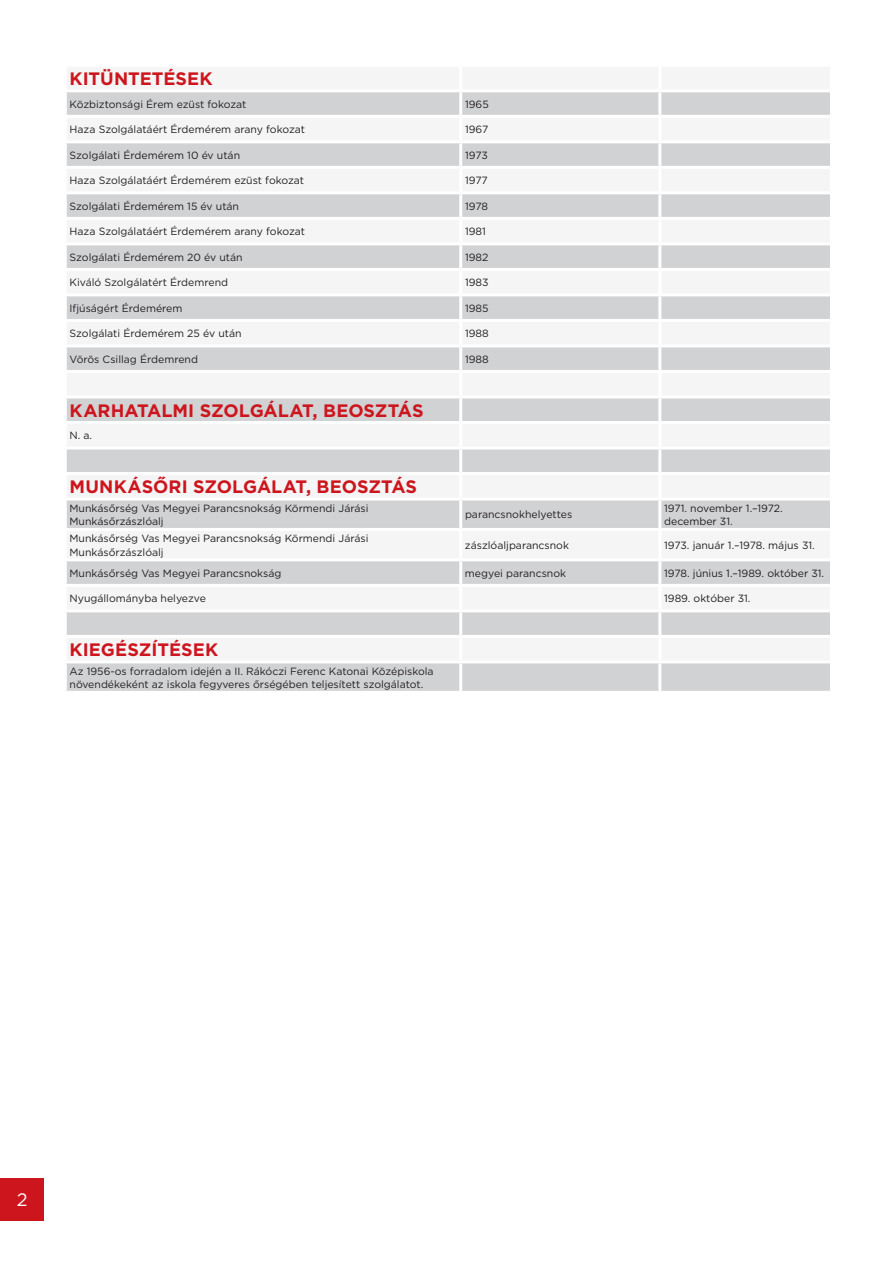
<style>
.page{position:relative;width:893px;height:1263px;background:#fff}
.page>*{position:absolute;margin:0;border:0;box-sizing:border-box;transform-origin:0 0}
.t1{font:700 18px "Gotham";color:#cd151d}
.t2{font:18px "Gotham";color:#fff}
.t3{font:10.5px/13.5px "Gotham";color:#231f20}
</style>
<div class="page">
<div style="left:0;top:1178px;width:44px;height:42px;background:#cd151d"></div>
<svg style="left:67px;top:92px;width:763px;height:599px;fill:#d5d6d8"></svg>
<hr style="left:459px;top:92px;width:3px;height:23px;background:#fff">
<hr style="left:658px;top:92px;width:3px;height:23px;background:#fff">
<hr style="left:459px;top:118px;width:3px;height:22px;background:#fff">
<hr style="left:658px;top:118px;width:3px;height:22px;background:#fff">
<hr style="left:459px;top:143px;width:3px;height:23px;background:#fff">
<hr style="left:658px;top:143px;width:3px;height:23px;background:#fff">
<hr style="left:459px;top:169px;width:3px;height:22px;background:#fff">
<hr style="left:658px;top:169px;width:3px;height:22px;background:#fff">
<hr style="left:459px;top:194px;width:3px;height:23px;background:#fff">
<hr style="left:658px;top:194px;width:3px;height:23px;background:#fff">
<hr style="left:459px;top:220px;width:3px;height:22px;background:#fff">
<hr style="left:658px;top:220px;width:3px;height:22px;background:#fff">
<hr style="left:459px;top:245px;width:3px;height:23px;background:#fff">
<hr style="left:658px;top:245px;width:3px;height:23px;background:#fff">
<hr style="left:459px;top:271px;width:3px;height:22px;background:#fff">
<hr style="left:658px;top:271px;width:3px;height:22px;background:#fff">
<hr style="left:459px;top:296px;width:3px;height:23px;background:#fff">
<hr style="left:658px;top:296px;width:3px;height:23px;background:#fff">
<hr style="left:459px;top:322px;width:3px;height:22px;background:#fff">
<hr style="left:658px;top:322px;width:3px;height:22px;background:#fff">
<hr style="left:459px;top:347px;width:3px;height:23px;background:#fff">
<hr style="left:658px;top:347px;width:3px;height:23px;background:#fff">
<hr style="left:459px;top:373px;width:3px;height:22px;background:#fff">
<hr style="left:658px;top:373px;width:3px;height:22px;background:#fff">
<hr style="left:459px;top:398px;width:3px;height:23px;background:#fff">
<hr style="left:658px;top:398px;width:3px;height:23px;background:#fff">
<hr style="left:459px;top:424px;width:3px;height:22px;background:#fff">
<hr style="left:658px;top:424px;width:3px;height:22px;background:#fff">
<hr style="left:459px;top:449px;width:3px;height:23px;background:#fff">
<hr style="left:658px;top:449px;width:3px;height:23px;background:#fff">
<hr style="left:459px;top:475px;width:3px;height:22px;background:#fff">
<hr style="left:658px;top:475px;width:3px;height:22px;background:#fff">
<hr style="left:459px;top:500px;width:3px;height:28px;background:#fff">
<hr style="left:658px;top:500px;width:3px;height:28px;background:#fff">
<hr style="left:459px;top:531px;width:3px;height:27px;background:#fff">
<hr style="left:658px;top:531px;width:3px;height:27px;background:#fff">
<hr style="left:459px;top:561px;width:3px;height:23px;background:#fff">
<hr style="left:658px;top:561px;width:3px;height:23px;background:#fff">
<hr style="left:459px;top:587px;width:3px;height:22px;background:#fff">
<hr style="left:658px;top:587px;width:3px;height:22px;background:#fff">
<hr style="left:459px;top:612px;width:3px;height:23px;background:#fff">
<hr style="left:658px;top:612px;width:3px;height:23px;background:#fff">
<hr style="left:459px;top:638px;width:3px;height:22px;background:#fff">
<hr style="left:658px;top:638px;width:3px;height:22px;background:#fff">
<hr style="left:459px;top:663px;width:3px;height:28px;background:#fff">
<hr style="left:658px;top:663px;width:3px;height:28px;background:#fff">
<hr style="left:64px;top:115px;width:397px;height:3px;background:#fff">
<hr style="left:461px;top:115px;width:199px;height:3px;background:#fff">
<hr style="left:660px;top:115px;width:170px;height:3px;background:#fff">
<hr style="left:64px;top:140px;width:397px;height:3px;background:#fff">
<hr style="left:461px;top:140px;width:199px;height:3px;background:#fff">
<hr style="left:660px;top:140px;width:170px;height:3px;background:#fff">
<hr style="left:64px;top:166px;width:397px;height:3px;background:#fff">
<hr style="left:461px;top:166px;width:199px;height:3px;background:#fff">
<hr style="left:660px;top:166px;width:170px;height:3px;background:#fff">
<hr style="left:64px;top:191px;width:397px;height:3px;background:#fff">
<hr style="left:461px;top:191px;width:199px;height:3px;background:#fff">
<hr style="left:660px;top:191px;width:170px;height:3px;background:#fff">
<hr style="left:64px;top:217px;width:397px;height:3px;background:#fff">
<hr style="left:461px;top:217px;width:199px;height:3px;background:#fff">
<hr style="left:660px;top:217px;width:170px;height:3px;background:#fff">
<hr style="left:64px;top:242px;width:397px;height:3px;background:#fff">
<hr style="left:461px;top:242px;width:199px;height:3px;background:#fff">
<hr style="left:660px;top:242px;width:170px;height:3px;background:#fff">
<hr style="left:64px;top:268px;width:397px;height:3px;background:#fff">
<hr style="left:461px;top:268px;width:199px;height:3px;background:#fff">
<hr style="left:660px;top:268px;width:170px;height:3px;background:#fff">
<hr style="left:64px;top:293px;width:397px;height:3px;background:#fff">
<hr style="left:461px;top:293px;width:199px;height:3px;background:#fff">
<hr style="left:660px;top:293px;width:170px;height:3px;background:#fff">
<hr style="left:64px;top:319px;width:397px;height:3px;background:#fff">
<hr style="left:461px;top:319px;width:199px;height:3px;background:#fff">
<hr style="left:660px;top:319px;width:170px;height:3px;background:#fff">
<hr style="left:64px;top:344px;width:397px;height:3px;background:#fff">
<hr style="left:461px;top:344px;width:199px;height:3px;background:#fff">
<hr style="left:660px;top:344px;width:170px;height:3px;background:#fff">
<hr style="left:64px;top:370px;width:397px;height:3px;background:#fff">
<hr style="left:461px;top:370px;width:199px;height:3px;background:#fff">
<hr style="left:660px;top:370px;width:170px;height:3px;background:#fff">
<hr style="left:64px;top:395px;width:397px;height:3px;background:#fff">
<hr style="left:461px;top:395px;width:199px;height:3px;background:#fff">
<hr style="left:660px;top:395px;width:170px;height:3px;background:#fff">
<hr style="left:64px;top:421px;width:397px;height:3px;background:#fff">
<hr style="left:461px;top:421px;width:199px;height:3px;background:#fff">
<hr style="left:660px;top:421px;width:170px;height:3px;background:#fff">
<hr style="left:64px;top:446px;width:397px;height:3px;background:#fff">
<hr style="left:461px;top:446px;width:199px;height:3px;background:#fff">
<hr style="left:660px;top:446px;width:170px;height:3px;background:#fff">
<hr style="left:64px;top:472px;width:397px;height:3px;background:#fff">
<hr style="left:461px;top:472px;width:199px;height:3px;background:#fff">
<hr style="left:660px;top:472px;width:170px;height:3px;background:#fff">
<hr style="left:64px;top:497px;width:397px;height:3px;background:#fff">
<hr style="left:461px;top:497px;width:199px;height:3px;background:#fff">
<hr style="left:660px;top:497px;width:170px;height:3px;background:#fff">
<hr style="left:64px;top:528px;width:397px;height:3px;background:#fff">
<hr style="left:461px;top:528px;width:199px;height:3px;background:#fff">
<hr style="left:660px;top:528px;width:170px;height:3px;background:#fff">
<hr style="left:64px;top:558px;width:397px;height:3px;background:#fff">
<hr style="left:461px;top:558px;width:199px;height:3px;background:#fff">
<hr style="left:660px;top:558px;width:170px;height:3px;background:#fff">
<hr style="left:64px;top:584px;width:397px;height:3px;background:#fff">
<hr style="left:461px;top:584px;width:199px;height:3px;background:#fff">
<hr style="left:660px;top:584px;width:170px;height:3px;background:#fff">
<hr style="left:64px;top:609px;width:397px;height:3px;background:#fff">
<hr style="left:461px;top:609px;width:199px;height:3px;background:#fff">
<hr style="left:660px;top:609px;width:170px;height:3px;background:#fff">
<hr style="left:64px;top:635px;width:397px;height:3px;background:#fff">
<hr style="left:461px;top:635px;width:199px;height:3px;background:#fff">
<hr style="left:660px;top:635px;width:170px;height:3px;background:#fff">
<hr style="left:64px;top:660px;width:397px;height:3px;background:#fff">
<hr style="left:461px;top:660px;width:199px;height:3px;background:#fff">
<hr style="left:660px;top:660px;width:170px;height:3px;background:#fff">
<h1 class="t1" style="left:70px;top:67px;width:145px">KITÜNTETÉSEK</h1>
<p class="t3" style="left:70px;top:97px;width:178px">Közbiztonsági Érem ezüst fokozat</p>
<p class="t3" style="left:465px;top:97px;width:25px">1965</p>
<p class="t3" style="left:70px;top:123px;width:237px">Haza Szolgálatáért Érdemérem arany fokozat</p>
<p class="t3" style="left:465px;top:123px;width:25px">1967</p>
<p class="t3" style="left:70px;top:148px;width:172px">Szolgálati Érdemérem 10 év után</p>
<p class="t3" style="left:465px;top:148px;width:24px">1973</p>
<p class="t3" style="left:70px;top:174px;width:236px">Haza Szolgálatáért Érdemérem ezüst fokozat</p>
<p class="t3" style="left:465px;top:174px;width:24px">1977</p>
<p class="t3" style="left:70px;top:199px;width:171px">Szolgálati Érdemérem 15 év után</p>
<p class="t3" style="left:465px;top:199px;width:25px">1978</p>
<p class="t3" style="left:70px;top:225px;width:237px">Haza Szolgálatáért Érdemérem arany fokozat</p>
<p class="t3" style="left:465px;top:225px;width:22px">1981</p>
<p class="t3" style="left:70px;top:250px;width:175px">Szolgálati Érdemérem 20 év után</p>
<p class="t3" style="left:465px;top:250px;width:25px">1982</p>
<p class="t3" style="left:70px;top:276px;width:160px">Kiváló Szolgálatért Érdemrend</p>
<p class="t3" style="left:465px;top:276px;width:25px">1983</p>
<p class="t3" style="left:70px;top:301px;width:114px">Ifjúságért Érdemérem</p>
<p class="t3" style="left:465px;top:301px;width:25px">1985</p>
<p class="t3" style="left:70px;top:327px;width:174px">Szolgálati Érdemérem 25 év után</p>
<p class="t3" style="left:465px;top:327px;width:25px">1988</p>
<p class="t3" style="left:70px;top:352px;width:130px">Vörös Csillag Érdemrend</p>
<p class="t3" style="left:465px;top:352px;width:25px">1988</p>
<h1 class="t1" style="left:70px;top:399px;width:356px">KARHATALMI SZOLGÁLAT, BEOSZTÁS</h1>
<p class="t3" style="left:70px;top:429px;width:24px">N. a.</p>
<h1 class="t1" style="left:70px;top:475px;width:349px">MUNKÁSŐRI SZOLGÁLAT, BEOSZTÁS</h1>
<p class="t3" style="left:70px;top:501px;width:300px">Munkásőrség Vas Megyei Parancsnokság Körmendi Járási<br>Munkásőrzászlóalj</p>
<p class="t3" style="left:465px;top:508px;width:109px">parancsnokhelyettes</p>
<p class="t3" style="left:664px;top:501px;width:120px">1971. november 1.–1972. december 31.</p>
<p class="t3" style="left:70px;top:531px;width:300px">Munkásőrség Vas Megyei Parancsnokság Körmendi Járási<br>Munkásőrzászlóalj</p>
<p class="t3" style="left:465px;top:538px;width:106px">zászlóaljparancsnok</p>
<p class="t3" style="left:664px;top:538px;width:152px">1973. január 1.–1978. május 31.</p>
<p class="t3" style="left:70px;top:566px;width:214px">Munkásőrség Vas Megyei Parancsnokság</p>
<p class="t3" style="left:465px;top:566px;width:103px">megyei parancsnok</p>
<p class="t3" style="left:664px;top:566px;width:162px">1978. június 1.–1989. október 31.</p>
<p class="t3" style="left:69px;top:592px;width:138px">Nyugállományba helyezve</p>
<p class="t3" style="left:664px;top:592px;width:88px">1989. október 31.</p>
<h1 class="t1" style="left:70px;top:638px;width:150px">KIEGÉSZÍTÉSEK</h1>
<p class="t3" style="left:70px;top:664px;width:366px">Az 1956-os forradalom idején a II. Rákóczi Ferenc Katonai Középiskola növendékeként az iskola fegyveres őrségében teljesített szolgálatot.</p>
<h1 class="t2" style="left:17px;top:1188px;width:12px">2</h1>
</div>
